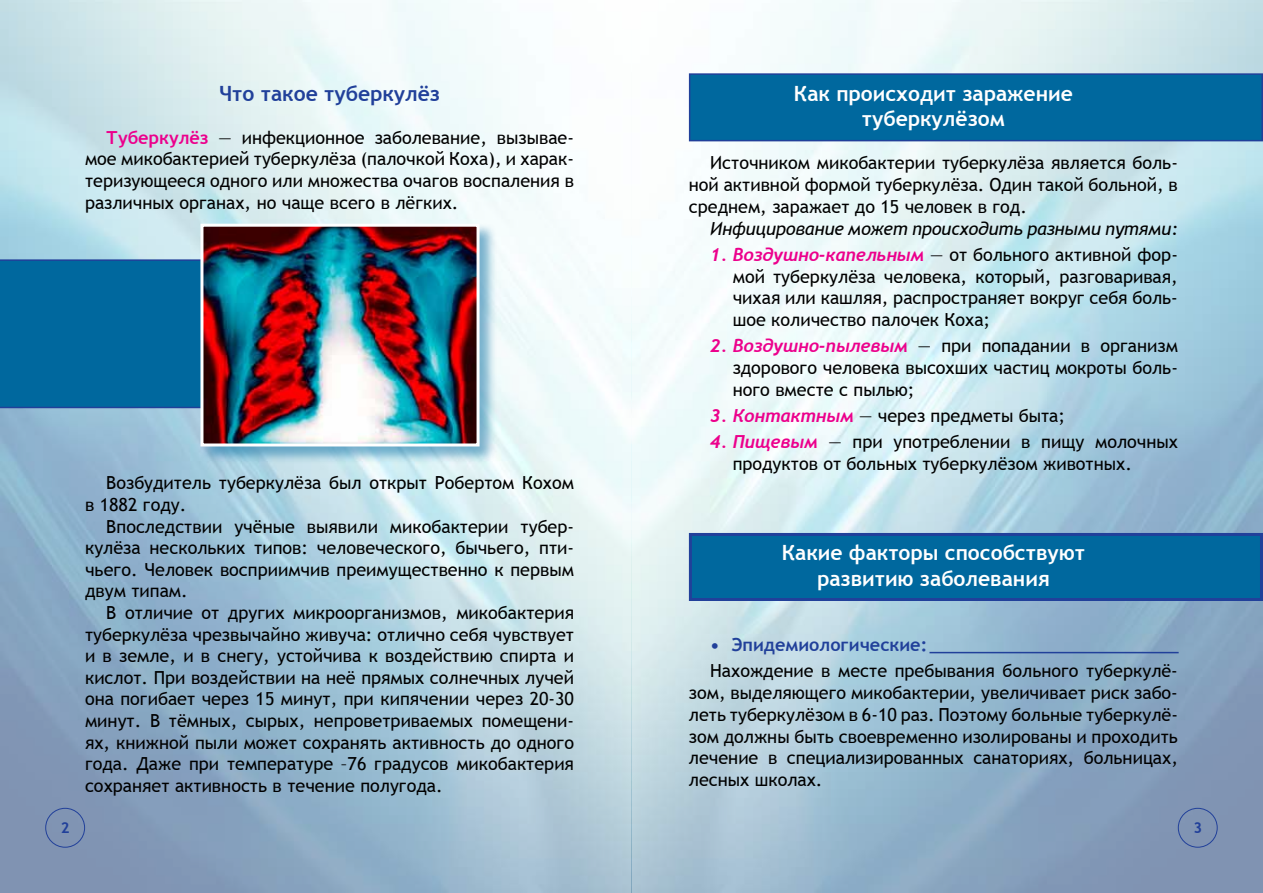
<style>
.page{position:relative;width:1263px;height:893px;background:#fff}
.page>*{position:absolute;margin:0;border:0;box-sizing:border-box;transform-origin:0 0}
.t1{font:700 21px/25.3px "Trebuchet MS";color:#fff;text-align:center}
.t2{font:700 21px "Trebuchet MS";color:#21409a}
.t3{font:18px/21.6px "Trebuchet MS";color:#000;text-align:justify}
.t4{font:italic 18px "Trebuchet MS";letter-spacing:-.01em;color:#000}
.t5{font:700 18px "Trebuchet MS";color:#21409a}
.t6{font:700 15px "Trebuchet MS";color:#21409a}
.s1{font-weight:700;color:#ec008c}
.s2{font-family:"Trebuchet";font-weight:700;font-style:italic;color:#ec008c}
</style>
<div class="page">
<img style="left:0;top:0;width:1263px;height:893px">
<div style="left:45px;top:808px;width:40px;height:40px;border:1px solid #21409a;border-radius:50%"></div>
<div style="left:1178px;top:808px;width:39px;height:40px;border:1px solid #21409a;border-radius:50%"></div>
<div style="left:690px;top:74px;width:572px;height:67px;background:#00689e"></div>
<div style="left:689px;top:73px;width:574px;height:68px;border:2px solid #21409a"></div>
<div style="left:0;top:259px;width:199px;height:149px;background:#00689e"></div>
<div style="left:690px;top:534px;width:571px;height:65px;background:#00689e"></div>
<div style="left:689px;top:533px;width:574px;height:68px;border:3px solid #21409a"></div>
<hr style="left:929px;top:652px;width:250px;height:1px;background:#21409a">
<div style="left:199px;top:223px;width:297px;height:241px;background:#00689e;opacity:.5"></div>
<img style="left:204px;top:228px;width:271px;height:214px">
<div style="left:200px;top:224px;width:279px;height:222px;border:3px solid #fff"></div>
<p class="t2" style="left:219px;top:80px;width:223px">Что такое туберкулёз</p>
<p class="t3" style="left:85px;top:127px;width:490px;text-indent:21px"><span class="s1">Туберкулёз</span> — инфекционное заболевание, вызывае&shy;мое микобактерией туберкулёза (палочкой Коха), и харак&shy;теризующееся одного или множества очагов воспаления в различных органах, но чаще всего в лёгких.</p>
<p class="t3" style="left:85px;top:472px;width:490px;text-indent:21px">Возбудитель туберкулёза был открыт Робертом Кохом в 1882 году.</p>
<p class="t3" style="left:85px;top:516px;width:490px;text-indent:21px">Впоследствии учёные выявили микобактерии тубер&shy;кулёза нескольких типов: человеческого, бычьего, пти&shy;чьего. Человек восприимчив преимущественно к первым двум типам.</p>
<p class="t3" style="left:85px;top:602px;width:490px;text-indent:21px">В отличие от других микроорганизмов, микобактерия туберкулёза чрезвычайно живуча: отлично себя чувствует и в земле, и в снегу, устойчива к воздействию спирта и кислот. При воздействии на неё прямых солнечных лучей она погибает через 15 минут, при кипячении через 20-30 минут. В тёмных, сырых, непроветриваемых помещени&shy;ях, книжной пыли может сохранять активность до одного года. Даже при температуре –76 градусов микобактерия сохраняет активность в течение полугода.</p>
<p class="t1" style="left:794px;top:80px;width:281px">Как происходит заражение туберкулёзом</p>
<p class="t3" style="left:689px;top:152px;width:490px;text-indent:21px">Источником микобактерии туберкулёза является боль&shy;ной активной формой туберкулёза. Один такой больной, в среднем, заражает до 15 человек в год.</p>
<p class="t4" style="left:710px;top:218px;width:469px">Инфицирование может происходить разными путями:</p>
<p class="t3" style="left:733px;top:244px;width:447px;text-indent:-23px"><span class="s2">1. Воздушно-капельным</span> — от больного активной фор&shy;мой туберкулёза человека, который, разговаривая, чихая или кашляя, распространяет вокруг себя боль&shy;шое количество палочек Коха;</p>
<p class="t3" style="left:733px;top:335px;width:447px;text-indent:-23px"><span class="s2">2. Воздушно-пылевым</span> — при попадании в организм здорового человека высохших частиц мокроты боль&shy;ного вместе с пылью;</p>
<p class="t3" style="left:710px;top:405px;width:356px"><span class="s2">3. Контактным</span> — через предметы быта;</p>
<p class="t3" style="left:733px;top:431px;width:447px;text-indent:-23px"><span class="s2">4. Пищевым</span> — при употреблении в пищу молочных продуктов от больных туберкулёзом животных.</p>
<p class="t1" style="left:782px;top:540px;width:305px">Какие факторы способствуют развитию заболевания</p>
<p class="t5" style="left:710px;top:633px;width:219px">• Эпидемиологические:</p>
<p class="t3" style="left:689px;top:660px;width:490px;text-indent:21px">Нахождение в месте пребывания больного туберкулё&shy;зом, выделяющего микобактерии, увеличивает риск забо&shy;леть туберкулёзом в 6-10 раз. Поэтому больные туберкулё&shy;зом должны быть своевременно изолированы и проходить лечение в специализированных санаториях, больницах, лесных школах.</p>
<p class="t6" style="left:61px;top:819px;width:10px">2</p>
<p class="t6" style="left:1193px;top:819px;width:10px">3</p>
</div>
